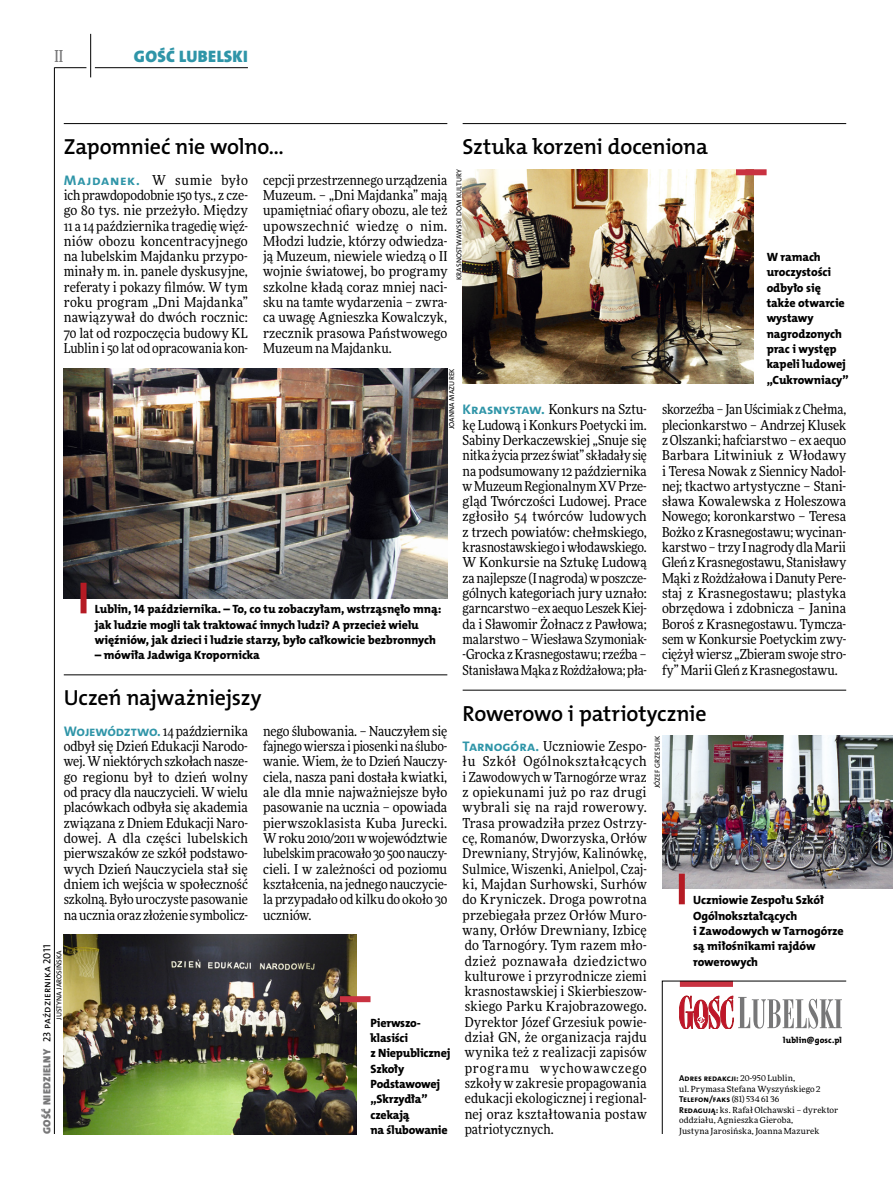
<style>
.page{position:relative;width:893px;height:1191px;background:#fff}
.page>*{position:absolute;margin:0;border:0;box-sizing:border-box;transform-origin:0 0}
.t1{font:21.9px "The Mix HP6 Se Bld";letter-spacing:-.01em;color:#000}
.t2{font:16.65px "The Mix HP9 Blk";letter-spacing:.02em;color:#2f95a8}
.t3{font:500 16.5px "Freeday Narrow";color:#777778;scale:.9 1}
.t4{font:13.65px/15.3px "Freeday Narrow News";letter-spacing:-.005em;color:#000;text-align:justify}
.t5{font:12px/15.3px "The Mix HP8 Ex Bld";letter-spacing:-.005em;color:#000}
.t6{font:10.5px "The Mix HP5 Plain";letter-spacing:.015em;color:#000}
.t7{font:8.55px "The Mix HP7 Bld";letter-spacing:.005em;color:#000}
.t8{font:8.55px "The Mix HP8 Ex Bld";letter-spacing:.015em;color:#000}
.t9{font:8.4px/10.5px "Freeday News";letter-spacing:.015em;color:#000}
.t10{font:7.2px "The Mix HP5 Plain";letter-spacing:.015em;color:#000}
.s1{font-family:"The Mix HP7 Bld";font-size:13.95px;color:#2f95a8}
.s2{font-family:"The Mix HP9 Blk";color:#777778}
.s3{font-family:"Freeday News";font-size:8.4px}
.s4{font-family:"The Mix HP7 Bld";font-size:8.55px}
</style>
<div class="page">
<hr style="left:54px;top:67px;width:1px;height:1067px;background:#000">
<hr style="left:90px;top:34px;width:1px;height:43px;background:#000">
<hr style="left:54px;top:67px;width:32px;height:1px;background:#000">
<hr style="left:95px;top:67px;width:153px;height:1px;background:#000">
<svg style="left:662px;top:980px;width:185px;height:154px"></svg>
<hr style="left:64px;top:123px;width:383px;height:1px;background:#000">
<hr style="left:64px;top:674px;width:383px;height:1px;background:#000">
<hr style="left:463px;top:690px;width:383px;height:1px;background:#000">
<hr style="left:463px;top:123px;width:383px;height:1px;background:#000">
<img style="left:64px;top:368px;width:383px;height:230px">
<div style="left:81px;top:583px;width:6px;height:30px;background:#b51b24"></div>
<img style="left:64px;top:935px;width:293px;height:199px">
<div style="left:340px;top:996px;width:30px;height:6px;background:#c93241"></div>
<img style="left:463px;top:169px;width:290px;height:215px">
<div style="left:736px;top:169px;width:31px;height:6px;background:#c93241"></div>
<img style="left:662px;top:736px;width:231px;height:152px">
<div style="left:679px;top:873px;width:6px;height:31px;background:#b51b24"></div>
<p class="t3" style="left:54px;top:46px;width:11px">II</p>
<p class="t2" style="left:134px;top:46px;width:115px">GOŚĆ LUBELSKI</p>
<h1 class="t1" style="left:64px;top:132px;width:222px">Zapomnieć nie wolno...</h1>
<p class="t4" style="left:64px;top:172px;width:186px"><span class="s1">Majdanek.</span> W sumie było ich prawdopodobnie 150 tys., z cze&shy;go 80 tys. nie przeżyło. Między 11 a 14 października tragedię więź&shy;niów obozu koncentracyjnego na lubelskim Majdanku przypo&shy;minały m. in. panele dyskusyjne, referaty i pokazy filmów. W tym roku program „Dni Majdanka” nawiązywał do dwóch rocznic:<br>70 lat od rozpoczęcia budowy KL Lublin i 50 lat od opracowania kon-</p>
<p class="t4" style="left:263px;top:172px;width:186px">cepcji przestrzennego urządzenia Muzeum. – „Dni Majdanka” mają upamiętniać ofiary obozu, ale też upowszechnić wiedzę o nim.<br>Młodzi ludzie, którzy odwiedza&shy;ją Muzeum, niewiele wiedzą o II wojnie światowej, bo programy szkolne kładą coraz mniej naci&shy;sku na tamte wydarzenia – zwra&shy;ca uwagę Agnieszka Kowalczyk, rzecznik prasowa Państwowego Muzeum na Majdanku.</p>
<h1 class="t1" style="left:463px;top:132px;width:247px">Sztuka korzeni doceniona</h1>
<p class="t10" style="left:454px;top:280px;width:112px;rotate:-90deg">Krasnostwawski Dom Kultury</p>
<p class="t5" style="left:767px;top:249px;width:83px">W ramach uroczystości odbyło się także otwarcie wystawy nagrodzonych prac i występ kapeli ludowej „Cukrowniacy”</p>
<p class="t10" style="left:447px;top:429px;width:62px;rotate:-90deg">Joanna Mazurek</p>
<p class="t4" style="left:463px;top:401px;width:186px"><span class="s1">Krasnystaw.</span> Konkurs na Sztu&shy;kę Ludową i Konkurs Poetycki im.<br>Sabiny Derkaczewskiej „Snuje się nitka życia przez świat” składały się na podsumowany 12 października w Muzeum Regionalnym XV Prze&shy;gląd Twórczości Ludowej. Prace zgłosiło 54 twórców ludowych z trzech powiatów: chełmskiego, krasnostawskiego i włodawskiego.<br>W Konkursie na Sztukę Ludową za najlepsze (I nagroda) w poszcze&shy;gólnych kategoriach jury uznało: garncarstwo –ex aequo Leszek Kiej&shy;da i Sławomir Żołnacz z Pawłowa; malarstwo – Wiesława Szymoniak--Grocka z Krasnegostawu; rzeźba – Stanisława Mąka z Rożdżałowa; pła-</p>
<p class="t4" style="left:662px;top:401px;width:186px">skorzeźba – Jan Uścimiak z Chełma, plecionkarstwo – Andrzej Klusek z Olszanki; hafciarstwo – ex aequo Barbara Litwiniuk z Włodawy i Teresa Nowak z Siennicy Nadol&shy;nej; tkactwo artystyczne – Stani&shy;sława Kowalewska z Holeszowa Nowego; koronkarstwo – Teresa Bożko z Krasnegostawu; wycinan&shy;karstwo – trzy I nagrody dla Marii Gleń z Krasnegostawu, Stanisławy Mąki z Rożdżałowa i Danuty Pere&shy;staj z Krasnegostawu; plastyka obrzędowa i zdobnicza – Janina Boroś z Krasnegostawu. Tymcza&shy;sem w Konkursie Poetyckim zwy&shy;ciężył wiersz „Zbieram swoje stro&shy;fy” Marii Gleń z Krasnegostawu.</p>
<p class="t5" style="left:95px;top:602px;width:348px">Lublin, 14 października. – To, co tu zobaczyłam, wstrząsnęło mną: jak ludzie mogli tak traktować innych ludzi? A przecież wielu więźniów, jak dzieci i ludzie starzy, było całkowicie bezbronnych</p>
<p class="t5" style="left:95px;top:647px;width:167px">– mówiła Jadwiga Kropornicka</p>
<h1 class="t1" style="left:64px;top:684px;width:199px">Uczeń najważniejszy</h1>
<p class="t4" style="left:64px;top:723px;width:186px"><span class="s1">Województwo.</span> 14 października odbył się Dzień Edukacji Narodo&shy;wej. W niektórych szkołach nasze&shy;go regionu był to dzień wolny od pracy dla nauczycieli. W wielu placówkach odbyła się akademia związana z Dniem Edukacji Naro&shy;dowej. A dla części lubelskich pierwszaków ze szkół podstawo&shy;wych Dzień Nauczyciela stał się dniem ich wejścia w społeczność szkolną. Było uroczyste pasowanie na ucznia oraz złożenie symbolicz-</p>
<p class="t4" style="left:263px;top:723px;width:186px">nego ślubowania. – Nauczyłem się fajnego wiersza i piosenki na ślubo&shy;wanie. Wiem, że to Dzień Nauczy&shy;ciela, nasza pani dostała kwiatki, ale dla mnie najważniejsze było pasowanie na ucznia – opowiada pierwszoklasista Kuba Jurecki.<br>W roku 2010/2011 w województwie lubelskim pracowało 30 500 nauczy&shy;cieli. I w zależności od poziomu kształcenia, na jednego nauczycie&shy;la przypadało od kilku do około 30 uczniów.</p>
<p class="t6" style="left:40px;top:1134px;width:191px;rotate:-90deg"><span class="s2">GOŚĆ NIEDZIELNY</span> 23 października 2011</p>
<p class="t10" style="left:54px;top:1020px;width:71px;rotate:-90deg">Justyna Jarosińska</p>
<p class="t5" style="left:371px;top:1015px;width:81px">Pierwszo&shy;klasiści<br>z Niepublicznej<br>Szkoły<br>Podstawowej „Skrzydła” czekają<br>na ślubowanie</p>
<h1 class="t1" style="left:463px;top:699px;width:245px">Rowerowo i patriotycznie</h1>
<p class="t4" style="left:463px;top:738px;width:186px"><span class="s1">Tarnogóra.</span> Uczniowie Zespo&shy;łu Szkół Ogólnokształcących i Zawodowych w Tarnogórze wraz z opiekunami już po raz drugi wybrali się na rajd rowerowy.<br>Trasa prowadziła przez Ostrzy&shy;cę, Romanów, Dworzyska, Orłów Drewniany, Stryjów, Kalinówkę, Sulmice, Wiszenki, Anielpol, Czaj&shy;ki, Majdan Surhowski, Surhów do Kryniczek. Droga powrotna przebiegała przez Orłów Muro&shy;wany, Orłów Drewniany, Izbicę do Tarnogóry. Tym razem mło&shy;dzież poznawała dziedzictwo kulturowe i przyrodnicze ziemi krasnostawskiej i Skierbieszow&shy;skiego Parku Krajobrazowego.<br>Dyrektor Józef Grzesiuk powie&shy;dział GN, że organizacja rajdu wynika też z realizacji zapisów programu wychowawczego szkoły w zakresie propagowania edukacji ekologicznej i regional&shy;nej oraz kształtowania postaw patriotycznych.</p>
<p class="t10" style="left:653px;top:788px;width:54px;rotate:-90deg">Józef Grzesiuk</p>
<p class="t5" style="left:693px;top:892px;width:152px">Uczniowie Zespołu Szkół<br>Ogólnokształcących<br>i Zawodowych w Tarnogórze są miłośnikami rajdów rowerowych</p>
<p class="t8" style="left:783px;top:1034px;width:60px">lublin@gosc.pl</p>
<p class="t7" style="left:679px;top:1073px;width:117px">Adres redakcji: <span class="s3">20-950 Lublin,</span></p>
<p class="t9" style="left:679px;top:1083px;width:143px">ul. Prymasa Stefana Wyszyńskiego 2</p>
<p class="t7" style="left:679px;top:1094px;width:102px">Telefon/faks <span class="s3">(81) 534 61 36</span></p>
<p class="t9" style="left:679px;top:1104px;width:161px"><span class="s4">Redagują:</span> ks. Rafał Olchawski – dyrektor oddziału, Agnieszka Gieroba,<br>Justyna Jarosińska, Joanna Mazurek</p>
</div>
